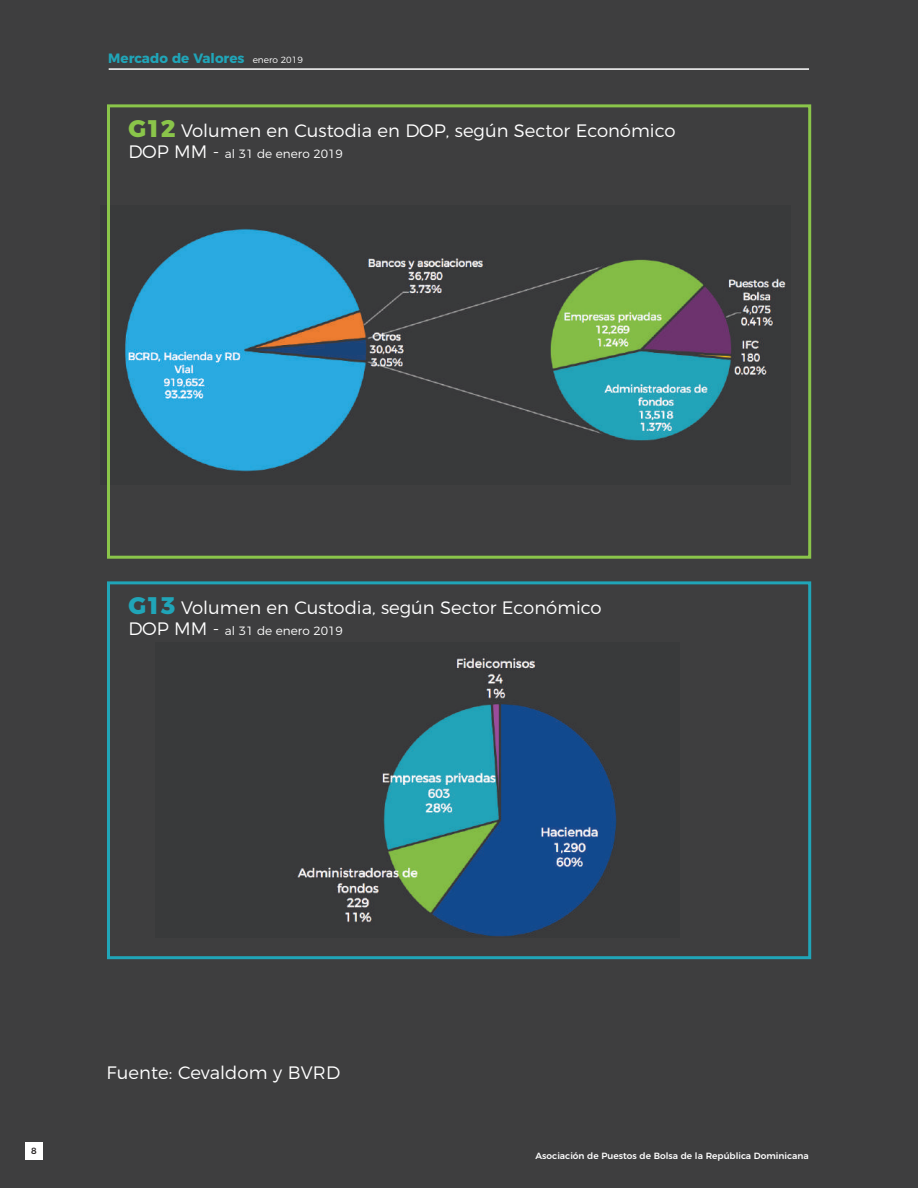
<style>
.page{position:relative;width:918px;height:1188px;background:#3e3e3f}
.page>*{position:absolute;margin:0;border:0;box-sizing:border-box;transform-origin:0 0}
.t1{font:300 18px "Montserrat";color:#fff}
.t2{font:700 13.5px "Montserrat";color:#20a5b8}
.t3{font:300 12px "Montserrat";color:#fff}
.t4{font:500 9px "Montserrat";color:#fff}
.t5{font:500 9px "Montserrat";color:#231f20}
.s1{font-weight:300;font-size:9px;color:#fff}
.s2{font-weight:800;font-size:24px;color:#8ac54a}
.s3{font-size:18px}
.s4{font-weight:800;font-size:24px;color:#20a5b8}
</style>
<div class="page">
<img style="left:294px;top:655px;width:323px;height:282px">
<img style="left:125px;top:229px;width:662px;height:243px">
<hr style="left:109px;top:68px;width:700px;height:2px;background:#fff">
<div style="left:107px;top:104px;width:704px;height:455px;border:3px solid #8ac54a"></div>
<div style="left:107px;top:581px;width:704px;height:378px;border:3px solid #20a5b8"></div>
<div style="left:25px;top:1143px;width:17px;height:17px;background:#fff"></div>
<p class="t2" style="left:108px;top:47px;width:196px">Mercado de Valores <span class="s1">enero 2019</span></p>
<p class="t1" style="left:128px;top:116px;width:549px"><span class="s2">G12</span> Volumen en Custodia en DOP, según Sector Económico</p>
<p class="t3" style="left:128px;top:145px;width:216px"><span class="s3">DOP MM -</span> al 31 de enero 2019</p>
<p class="t1" style="left:128px;top:593px;width:475px"><span class="s4">G13</span> Volumen en Custodia, según Sector Económico</p>
<p class="t3" style="left:128px;top:622px;width:216px"><span class="s3">DOP MM -</span> al 31 de enero 2019</p>
<p class="t5" style="left:31px;top:1143px;width:7px">8</p>
<p class="t1" style="left:107px;top:1059px;width:235px">Fuente: Cevaldom y BVRD</p>
<p class="t4" style="left:536px;top:1149px;width:275px">Asociación de Puestos de Bolsa de la República Dominicana</p>
</div>
